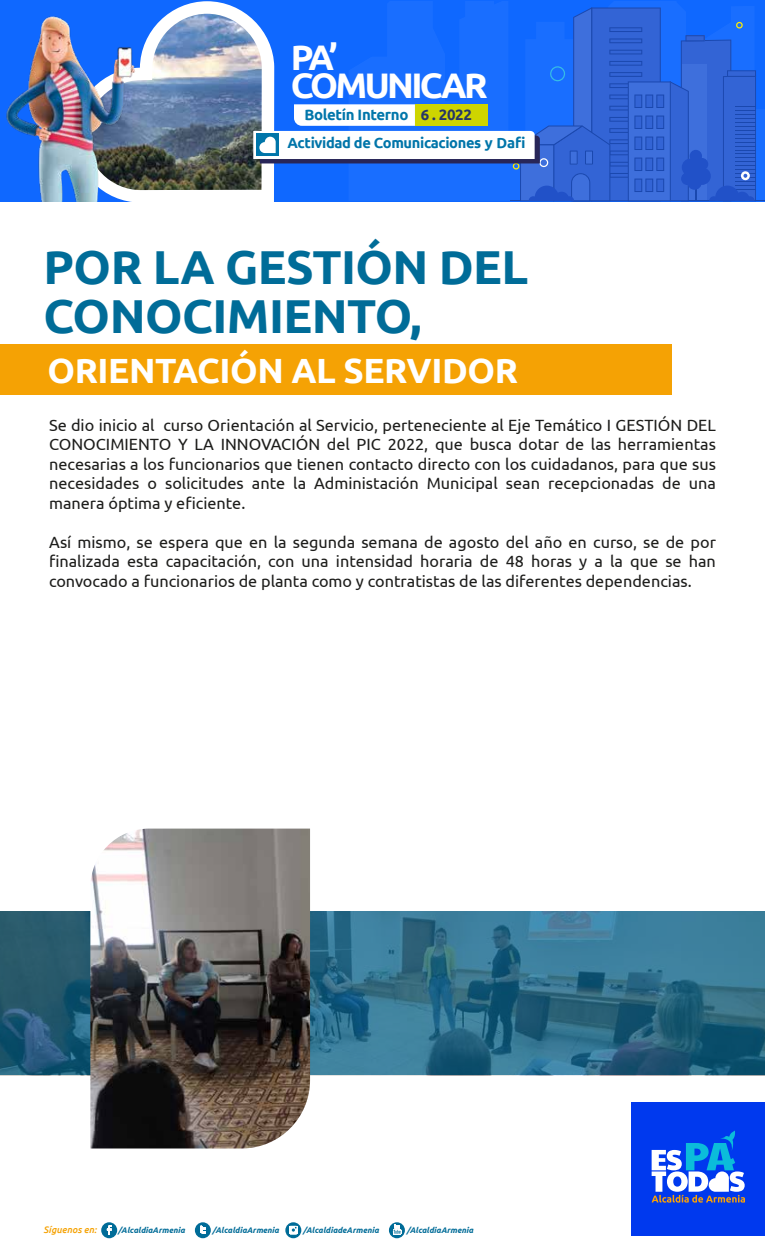
<style>
.page{position:relative;width:765px;height:1260px;background:#fff}
.page>*{position:absolute;margin:0;border:0;box-sizing:border-box;transform-origin:0 0}
.t1{font:700 47.62px/48.6px "Ubuntu";letter-spacing:-.01em;color:#006c98}
.t2{font:700 35.5px/28px "Ubuntu";letter-spacing:-.075em;color:#fff}
.t3{font:700 35px "Ubuntu";letter-spacing:-.01em;color:#fff}
.t4{font:16.25px/19.5px "Ubuntu";color:#1d1d1b;text-align:justify}
.t5{font:700 15px "Ubuntu";letter-spacing:-.025em;color:#0076aa}
.t6{font:700 14.62px "Ubuntu";letter-spacing:-.025em;color:#0075a9}
.t7{font:italic 500 9.5px "Ubuntu";color:#f5a204}
.t8{font:italic 700 8.12px "Ubuntu";color:#006c98}
.s1{color:#263567}
</style>
<div class="page">
<svg style="left:389px;top:1222px;width:16px;height:16px"></svg>
<svg style="left:393px;top:1225px;width:8px;height:11px"></svg>
<svg style="left:101px;top:1222px;width:16px;height:16px"></svg>
<svg style="left:107px;top:1225px;width:4px;height:10px"></svg>
<div style="left:195px;top:1222px;width:16px;height:16px;background:#006c98;border-radius:50%"></div>
<svg style="left:200px;top:1226px;width:6px;height:8px"></svg>
<svg style="left:285px;top:1222px;width:16px;height:16px"></svg>
<div style="left:289px;top:1226px;width:8px;height:8px;background:#fff"></div>
<svg style="left:291px;top:1226px;width:6px;height:6px"></svg>
<img style="left:74px;top:1px;width:200px;height:201px">
<svg style="left:349px;top:1px;width:416px;height:199px;background:#136afe"></svg>
<hr style="left:510px;top:200px;width:255px;height:1px;background:#282658">
<svg style="left:253px;top:7px;width:503px;height:194px;background:#407be7"></svg>
<img style="left:0;top:6px;width:142px;height:195px">
<div style="left:632px;top:1102px;width:133px;height:133px;background:#0039ee"></div>
<svg style="left:652px;top:1131px;width:93px;height:72px"></svg>
<div style="left:0;top:344px;width:672px;height:51px;background:#f5a204"></div>
<img style="left:0;top:911px;width:765px;height:164px">
<img style="left:90px;top:829px;width:220px;height:320px">
<h2 class="t2" style="left:291px;top:43px;width:199px">PA’<br>COMUNICAR</h2>
<p class="t5" style="left:304px;top:105px;width:169px">Boletín Interno <span class="s1">6 . 2022</span></p>
<p class="t6" style="left:288px;top:134px;width:240px">Actividad de Comunicaciones y Dafi</p>
<h1 class="t1" style="left:44px;top:242px;width:486px">POR LA GESTIÓN DEL<br>CONOCIMIENTO,</h1>
<h3 class="t3" style="left:47px;top:349px;width:472px">ORIENTACIÓN AL SERVIDOR</h3>
<p class="t4" style="left:49px;top:415px;width:668px">Se dio inicio al curso Orientación al Servicio, perteneciente al Eje Temático I GESTIÓN DEL CONOCIMIENTO Y LA INNOVACIÓN del PIC 2022, que busca dotar de las herramientas necesarias a los funcionarios que tienen contacto directo con los cuidadanos, para que sus necesidades o solicitudes ante la Administación Municipal sean recepcionadas de una manera óptima y eficiente.</p>
<p class="t4" style="left:49px;top:532px;width:668px">Así mismo, se espera que en la segunda semana de agosto del año en curso, se de por finalizada esta capacitación, con una intensidad horaria de 48 horas y a la que se han convocado a funcionarios de planta como y contratistas de las diferentes dependencias.</p>
<p class="t7" style="left:44px;top:1224px;width:54px">Síguenos en:</p>
<p class="t8" style="left:118px;top:1225px;width:68px">/AlcaldiaArmenia</p>
<p class="t8" style="left:213px;top:1225px;width:68px">/AlcaldiaArmenia</p>
<p class="t8" style="left:303px;top:1225px;width:77px">/AlcaldiadeArmenia</p>
<p class="t8" style="left:407px;top:1225px;width:68px">/AlcaldiaArmenia</p>
</div>
